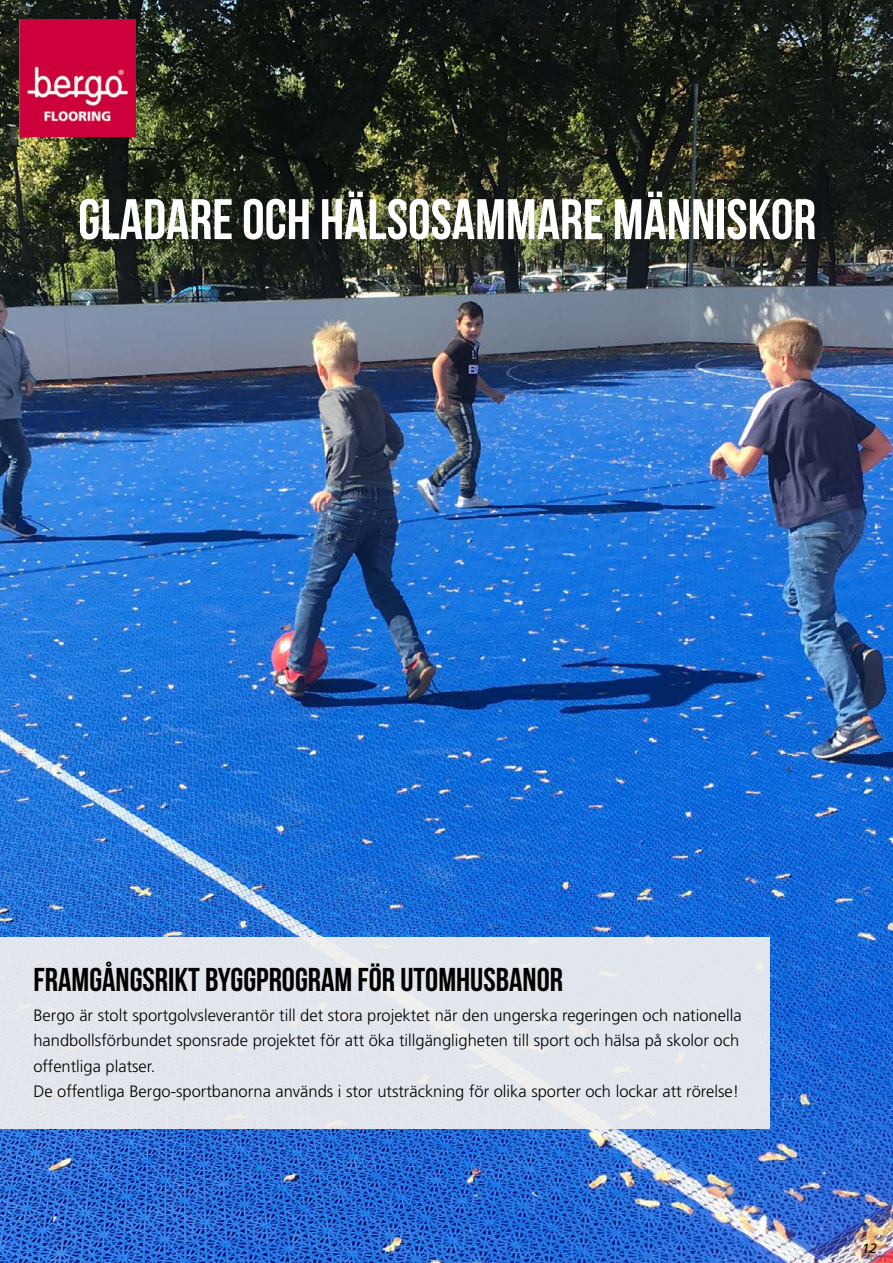
<style>
.page{position:relative;width:893px;height:1263px;background:#fff}
.page>*{position:absolute;margin:0;border:0;box-sizing:border-box;transform-origin:0 0}
.t1{font:57px "Bebas Neue";color:#fff}
.t2{font:33px "Bebas Neue";color:#000}
.t3{font:300 16.5px/25.5px "Frutiger";color:#000}
.t4{font:italic 13.5px "Frutiger";color:#000}
</style>
<div class="page">
<img style="left:0;top:0;width:893px;height:1263px">
<img style="left:19px;top:19px;width:117px;height:118px">
<div style="left:0;top:937px;width:770px;height:192px;background:#e2e6ed"></div>
<h1 class="t1" style="left:78px;top:188px;width:740px">GLADARE OCH HÄLSOSAMMARE MÄNNISKOR</h1>
<h2 class="t2" style="left:33px;top:961px;width:531px">FRAMGÅNGSRIKT BYGGPROGRAM FÖR UTOMHUSBANOR</h2>
<p class="t3" style="left:33px;top:1003px;width:710px">Bergo är stolt sportgolvsleverantör till det stora projektet när den ungerska regeringen och nationella handbollsförbundet sponsrade projektet för att öka tillgängligheten till sport och hälsa på skolor och offentliga platser.<br>De offentliga Bergo-sportbanorna används i stor utsträckning för olika sporter och lockar att rörelse!</p>
<p class="t4" style="left:862px;top:1240px;width:17px">12</p>
</div>
